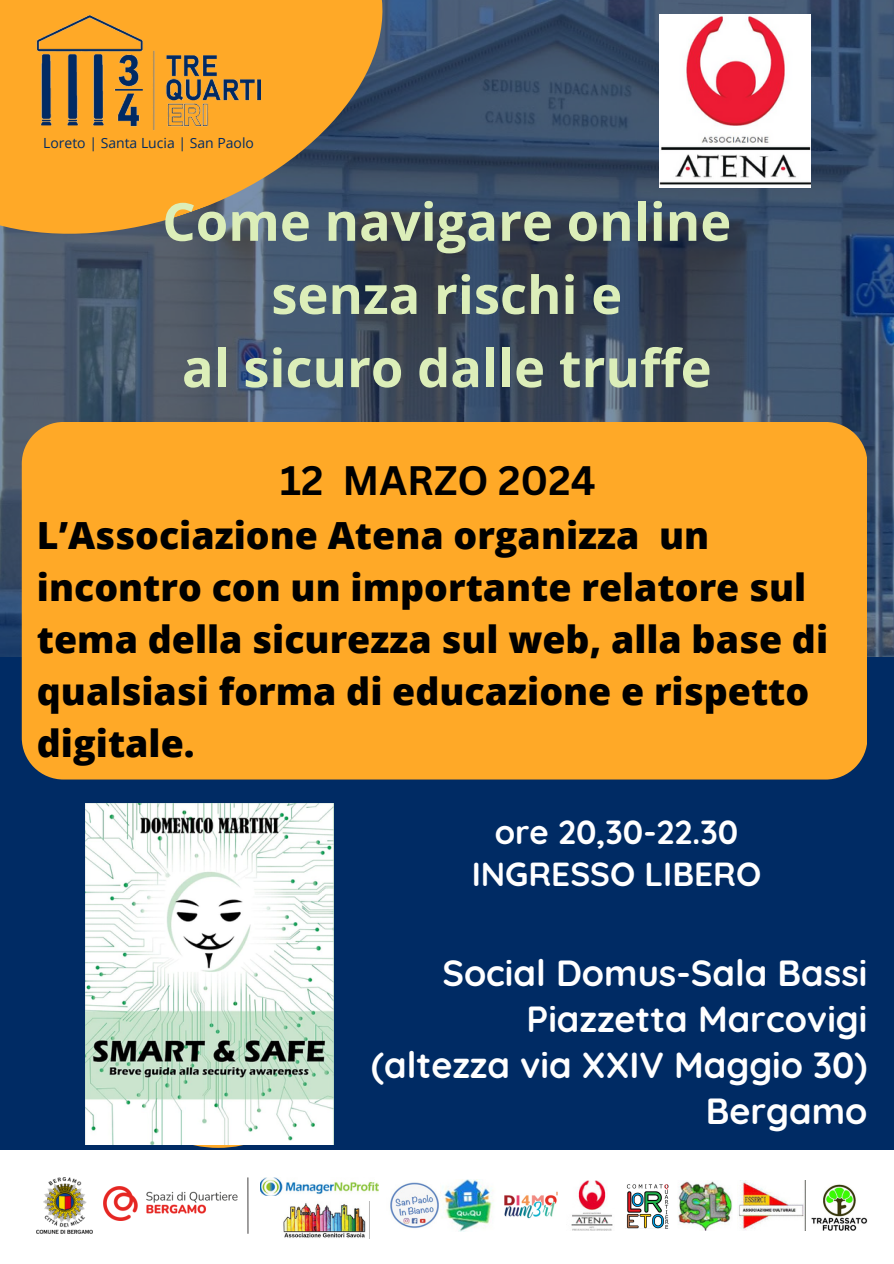
<style>
.page{position:relative;width:894px;height:1264px;background:#fff}
.page>*{position:absolute;margin:0;border:0;box-sizing:border-box;transform-origin:0 0}
.t1{font:700 52.5px/73.2px "Open Sans";color:#dceeb9;text-align:center}
.t2{font:700 40.05px "Canva Sans";color:#000}
.t3{font:800 37.5px/51.8px "Open Sans";color:#000}
.t4{font:700 36.3px/46.2px "Quicksand";color:#fff;text-align:right}
.t5{font:700 33.3px/41.7px "Quicksand";color:#fff;text-align:center}
.t6{font:13.95px "Open Sans";color:#002b64}
</style>
<div class="page">
<div style="left:0;top:0;width:893px;height:1263px;background:#002b64"></div>
<img style="left:0;top:0;width:893px;height:657px">
<svg style="left:0;top:0;width:406px;height:259px;background:#b08542"></svg>
<img style="left:30px;top:16px;width:230px;height:115px">
<div style="left:0;top:1150px;width:893px;height:113px;background:#fff"></div>
<img style="left:260px;top:1177px;width:118px;height:18px">
<img style="left:390px;top:1179px;width:103px;height:52px">
<img style="left:504px;top:1191px;width:53px;height:28px">
<img style="left:571px;top:1180px;width:42px;height:50px">
<img style="left:811px;top:1184px;width:56px;height:46px">
<img style="left:678px;top:1181px;width:54px;height:49px">
<img style="left:739px;top:1180px;width:65px;height:50px">
<img style="left:103px;top:1186px;width:134px;height:34px">
<img style="left:37px;top:1177px;width:55px;height:56px">
<hr style="left:247px;top:1177px;width:1px;height:56px;background:#595757">
<div style="left:22px;top:422px;width:844px;height:357px;background:#ffa927"></div>
<img style="left:626px;top:1184px;width:43px;height:44px">
<img style="left:283px;top:1203px;width:83px;height:34px">
<img style="left:659px;top:14px;width:151px;height:174px">
<img style="left:85px;top:803px;width:248px;height:341px">
<p class="t6" style="left:43px;top:133px;width:212px">Loreto | Santa Lucia | San Paolo</p>
<p class="t1" style="left:162px;top:184px;width:570px">Come navigare online senza rischi e<br>al sicuro dalle truffe</p>
<p class="t2" style="left:280px;top:452px;width:317px">12 MARZO 2024</p>
<p class="t3" style="left:37px;top:509px;width:792px">L’Associazione Atena organizza un incontro con un importante relatore sul tema della sicurezza sul web, alla base di qualsiasi forma di educazione e rispetto digitale.</p>
<p class="t5" style="left:471px;top:811px;width:291px">ore 20,30-22.30<br>INGRESSO LIBERO</p>
<p class="t4" style="left:371px;top:949px;width:497px">Social Domus-Sala Bassi<br>Piazzetta Marcovigi<br>(altezza via XXIV Maggio 30)<br>Bergamo</p>
</div>
